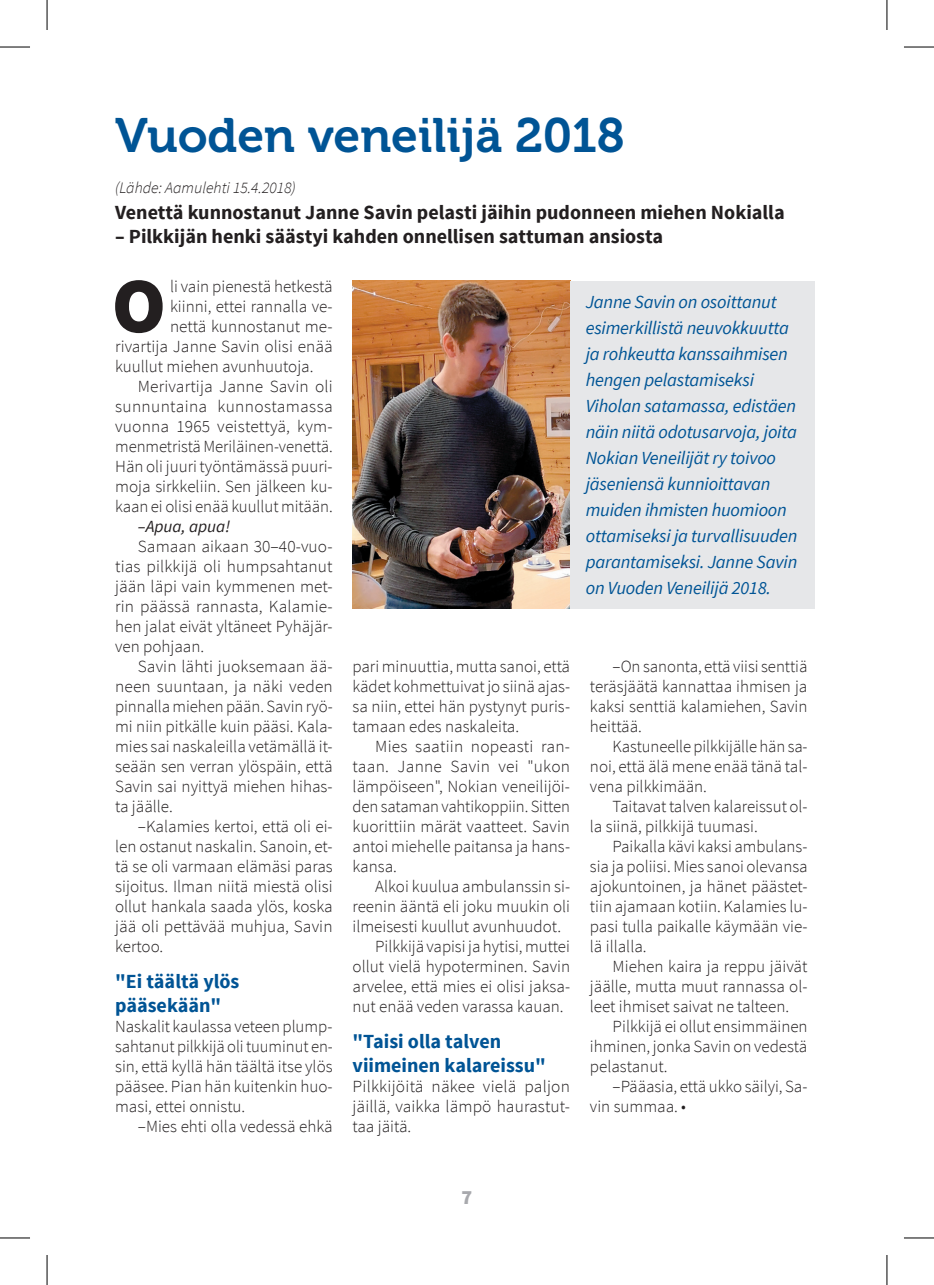
<style>
.page{position:relative;width:934px;height:1285px;background:#fff}
.page>*{position:absolute;margin:0;border:0;box-sizing:border-box;transform-origin:0 0}
.t1{font:900 78.6px "Source Sans Pro";color:#231f20}
.t2{font:48px "Museo 700";color:#005495}
.t3{font:700 20px "Source Sans Pro";color:#231f20}
.t4{font:700 20px/24px "Source Sans Pro";color:#005495}
.t5{font:900 20px "Source Sans Pro";color:#a8a9ad}
.t6{font:italic 18.4px/26px "Source Sans Pro";letter-spacing:-.01em;color:#005495}
.t7{font:300 17px/20px "Source Sans Pro";color:#231f20;text-align:justify}
.t8{font:300 17px "Source Sans Pro";letter-spacing:.02em;color:#231f20}
.t9{font:italic 17px "Source Sans Pro";color:#231f20}
.t10{font:italic 300 16px "Source Sans Pro";color:#231f20}
</style>
<div class="page">
<img style="left:352px;top:281px;width:218px;height:327px">
<div style="left:570px;top:281px;width:244px;height:327px;background:#e6e7e9"></div>
<hr style="left:0;top:47px;width:30px;height:1px;background:#000">
<hr style="left:903px;top:47px;width:30px;height:1px;background:#000">
<hr style="left:0;top:1237px;width:30px;height:1px;background:#000">
<hr style="left:903px;top:1237px;width:30px;height:1px;background:#000">
<hr style="left:47px;top:0;width:1px;height:30px;background:#000">
<hr style="left:47px;top:1255px;width:1px;height:30px;background:#000">
<hr style="left:886px;top:0;width:1px;height:30px;background:#000">
<hr style="left:886px;top:1255px;width:1px;height:30px;background:#000">
<h2 class="t2" style="left:115px;top:108px;width:511px">Vuoden veneilijä 2018</h2>
<p class="t10" style="left:115px;top:178px;width:182px">(Lähde: Aamulehti 15.4.2018)</p>
<p class="t3" style="left:115px;top:200px;width:670px">Venettä kunnostanut Janne Savin pelasti jäihin pudonneen miehen Nokialla</p>
<p class="t3" style="left:115px;top:224px;width:549px">– Pilkkijän henki säästyi kahden onnellisen sattuman ansiosta</p>
<h1 class="t1" style="left:112px;top:255px;width:56px">O</h1>
<p class="t7" style="left:170px;top:276px;width:164px">li vain pienestä hetkestä</p>
<p class="t7" style="left:170px;top:296px;width:164px">kiinni, ettei rannalla ve-</p>
<p class="t7" style="left:170px;top:316px;width:164px">nettä kunnostanut me-</p>
<p class="t7" style="left:115px;top:336px;width:219px">rivartija Janne Savin olisi enää</p>
<p class="t7" style="left:115px;top:356px;width:200px">kuullut miehen avunhuutoja.</p>
<p class="t7" style="left:138px;top:376px;width:196px">Merivartija Janne Savin oli</p>
<p class="t8" style="left:115px;top:396px;width:219px">sunnuntaina kunnostamassa</p>
<p class="t7" style="left:115px;top:416px;width:219px">vuonna 1965 veistettyä, kym-</p>
<p class="t7" style="left:115px;top:436px;width:219px">menmetristä Meriläinen-venettä.</p>
<p class="t7" style="left:115px;top:456px;width:219px">Hän oli juuri työntämässä puuri-</p>
<p class="t7" style="left:115px;top:476px;width:219px">moja sirkkeliin. Sen jälkeen ku-</p>
<p class="t7" style="left:115px;top:496px;width:219px">kaan ei olisi enää kuullut mitään.</p>
<p class="t9" style="left:138px;top:516px;width:94px">–Apua, apua!</p>
<p class="t7" style="left:115px;top:536px;width:219px;text-indent:23px">Samaan aikaan 30–40-vuo&shy;tias pilkkijä oli humpsahtanut jään läpi vain kymmenen met&shy;rin päässä rannasta, Kalamie&shy;hen jalat eivät yltäneet Pyhäjär&shy;ven pohjaan.</p>
<p class="t7" style="left:115px;top:656px;width:219px;text-indent:23px">Savin lähti juoksemaan ää&shy;neen suuntaan, ja näki veden pinnalla miehen pään. Savin ryö&shy;mi niin pitkälle kuin pääsi. Kala&shy;mies sai naskaleilla vetämällä it&shy;seään sen verran ylöspäin, että Savin sai nyittyä miehen hihas&shy;ta jäälle.</p>
<p class="t7" style="left:115px;top:816px;width:219px;text-indent:23px">–Kalamies kertoi, että oli ei&shy;len ostanut naskalin. Sanoin, et&shy;tä se oli varmaan elämäsi paras sijoitus. Ilman niitä miestä olisi ollut hankala saada ylös, koska jää oli pettävää muhjua, Savin kertoo.</p>
<p class="t4" style="left:115px;top:969px;width:126px">"Ei täältä ylös pääsekään"</p>
<p class="t7" style="left:115px;top:1016px;width:219px">Naskalit kaulassa veteen plump&shy;sahtanut pilkkijä oli tuuminut en&shy;sin, että kyllä hän täältä itse ylös pääsee. Pian hän kuitenkin huo&shy;masi, ettei onnistu.</p>
<p class="t7" style="left:138px;top:1116px;width:196px">–Mies ehti olla vedessä ehkä</p>
<p class="t6" style="left:585px;top:288px;width:213px">Janne Savin on osoittanut esimerkillistä neuvokkuutta ja rohkeutta kanssaihmisen hengen pelastamiseksi<br>Viholan satamassa, edistäen näin niitä odotusarvoja, joita<br>Nokian Veneilijät ry toivoo jäseniensä kunnioittavan muiden ihmisten huomioon ottamiseksi ja turvallisuuden parantamiseksi. Janne Savin on Vuoden Veneilijä 2018.</p>
<p class="t7" style="left:352px;top:656px;width:219px">pari minuuttia, mutta sanoi, että kädet kohmettuivat jo siinä ajas&shy;sa niin, ettei hän pystynyt puris&shy;tamaan edes naskaleita.</p>
<p class="t7" style="left:352px;top:736px;width:219px;text-indent:23px">Mies saatiin nopeasti ran&shy;taan. Janne Savin vei "ukon lämpöiseen", Nokian veneilijöi&shy;den sataman vahtikoppiin. Sitten kuorittiin märät vaatteet. Savin antoi miehelle paitansa ja hans&shy;kansa.</p>
<p class="t7" style="left:375px;top:876px;width:196px">Alkoi kuulua ambulanssin si-</p>
<p class="t7" style="left:352px;top:896px;width:219px">reenin ääntä eli joku muukin oli</p>
<p class="t7" style="left:352px;top:916px;width:210px">ilmeisesti kuullut avunhuudot.</p>
<p class="t7" style="left:375px;top:936px;width:196px">Pilkkijä vapisi ja hytisi, muttei</p>
<p class="t7" style="left:352px;top:956px;width:219px">ollut vielä hypoterminen. Savin</p>
<p class="t7" style="left:352px;top:976px;width:219px">arvelee, että mies ei olisi jaksa-</p>
<p class="t7" style="left:352px;top:996px;width:212px">nut enää veden varassa kauan.</p>
<p class="t4" style="left:352px;top:1029px;width:195px">"Taisi olla talven viimeinen kalareissu"</p>
<p class="t7" style="left:352px;top:1076px;width:219px">Pilkkijöitä näkee vielä paljon jäillä, vaikka lämpö haurastut&shy;taa jäitä.</p>
<p class="t7" style="left:589px;top:656px;width:219px;text-indent:23px">–On sanonta, että viisi senttiä teräsjäätä kannattaa ihmisen ja kaksi senttiä kalamiehen, Savin heittää.</p>
<p class="t7" style="left:589px;top:736px;width:219px;text-indent:23px">Kastuneelle pilkkijälle hän sa&shy;noi, että älä mene enää tänä tal&shy;vena pilkkimään.</p>
<p class="t7" style="left:589px;top:796px;width:219px;text-indent:23px">Taitavat talven kalareissut ol&shy;la siinä, pilkkijä tuumasi.</p>
<p class="t7" style="left:589px;top:836px;width:219px;text-indent:23px">Paikalla kävi kaksi ambulans&shy;sia ja poliisi. Mies sanoi olevansa ajokuntoinen, ja hänet päästet&shy;tiin ajamaan kotiin. Kalamies lu&shy;pasi tulla paikalle käymään vie&shy;lä illalla.</p>
<p class="t7" style="left:589px;top:956px;width:219px;text-indent:23px">Miehen kaira ja reppu jäivät jäälle, mutta muut rannassa ol&shy;leet ihmiset saivat ne talteen.</p>
<p class="t7" style="left:589px;top:1016px;width:219px;text-indent:23px">Pilkkijä ei ollut ensimmäinen ihminen, jonka Savin on vedestä pelastanut.</p>
<p class="t7" style="left:589px;top:1076px;width:219px;text-indent:23px">–Pääasia, että ukko säilyi, Sa&shy;vin summaa. •</p>
<p class="t5" style="left:461px;top:1184px;width:12px">7</p>
</div>
